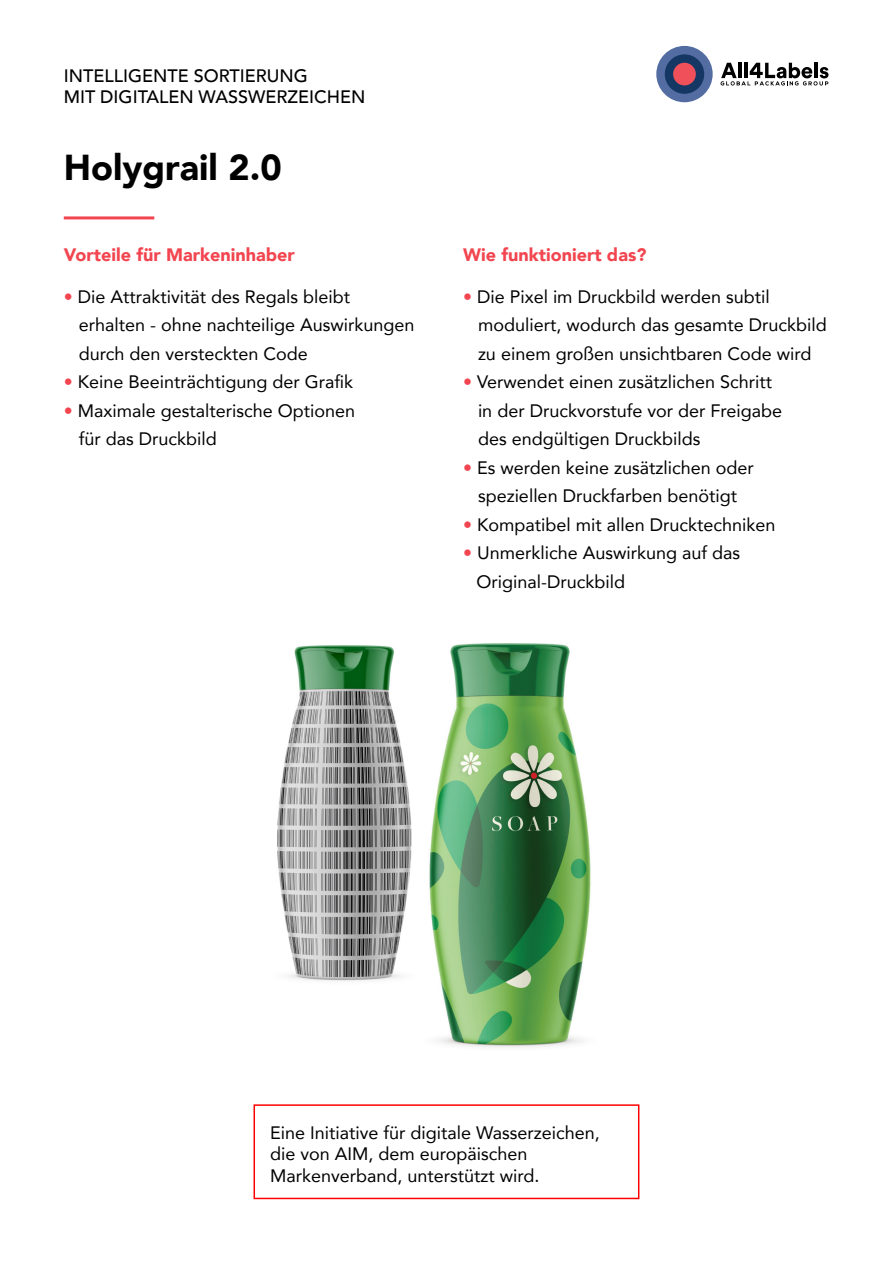
<style>
.page{position:relative;width:893px;height:1263px;background:#fff}
.page>*{position:absolute;margin:0;border:0;box-sizing:border-box;transform-origin:0 0}
.t1{font:900 36px "Avenir";color:#000}
.t2{font:18px/28.5px "Avenir";color:#000}
.t3{font:500 18px/21.6px "Avenir";color:#000}
.t4{font:900 18px "Avenir";color:#f2454f}
.s1{color:#f2454f}
</style>
<div class="page">
<hr style="left:64px;top:216px;width:90px;height:3px;background:#f2454f">
<div style="left:254px;top:1104px;width:385px;height:95px;border:2px solid #f00"></div>
<div style="left:656px;top:46px;width:57px;height:56px;background:#536da2;border-radius:50%"></div>
<div style="left:665px;top:54px;width:39px;height:40px;background:#143764;border-radius:50%"></div>
<div style="left:673px;top:63px;width:23px;height:22px;background:#ef505a;border-radius:50%"></div>
<svg style="left:721px;top:63px;width:107px;height:23px"></svg>
<img style="left:277px;top:645px;width:135px;height:336px">
<img style="left:429px;top:643px;width:162px;height:405px">
<p class="t3" style="left:64px;top:64px;width:303px">INTELLIGENTE SORTIERUNG<br>MIT DIGITALEN WASSWERZEICHEN</p>
<p class="t1" style="left:64px;top:137px;width:219px">Holygrail 2.0</p>
<p class="t4" style="left:64px;top:239px;width:232px">Vorteile für Markeninhaber</p>
<p class="t4" style="left:463px;top:239px;width:185px">Wie funktioniert das?</p>
<p class="t2" style="left:478px;top:282px;width:350px;text-indent:-15px"><span class="s1">•</span> Die Pixel im Druckbild werden subtil moduliert, wodurch das gesamte Druckbild zu einem großen unsichtbaren Code wird</p>
<p class="t2" style="left:478px;top:367px;width:306px;text-indent:-15px"><span class="s1">•</span> Verwendet einen zusätzlichen Schritt in der Druckvorstufe vor der Freigabe des endgültigen Druckbilds</p>
<p class="t2" style="left:463px;top:453px;width:292px;text-align:center"><span class="s1">•</span> Es werden keine zusätzlichen oder speziellen Druckfarben benötigt</p>
<p class="t2" style="left:463px;top:510px;width:314px"><span class="s1">•</span> Kompatibel mit allen Drucktechniken</p>
<p class="t2" style="left:476px;top:538px;width:265px;text-indent:-14px"><span class="s1">•</span> Unmerkliche Auswirkung auf das<br>Original-Druckbild</p>
<p class="t2" style="left:79px;top:282px;width:337px;text-indent:-15px"><span class="s1">•</span> Die Attraktivität des Regals bleibt erhalten - ohne nachteilige Auswirkungen durch den versteckten Code</p>
<p class="t2" style="left:64px;top:367px;width:291px"><span class="s1">•</span> Keine Beeinträchtigung der Grafik</p>
<p class="t2" style="left:79px;top:396px;width:278px;text-indent:-15px"><span class="s1">•</span> Maximale gestalterische Optionen für das Druckbild</p>
<p class="t2" style="left:270px;top:1121px;width:331px;line-height:21.6px">Eine Initiative für digitale Wasserzeichen, die von AIM, dem europäischen<br>Markenverband, unterstützt wird.</p>
</div>
